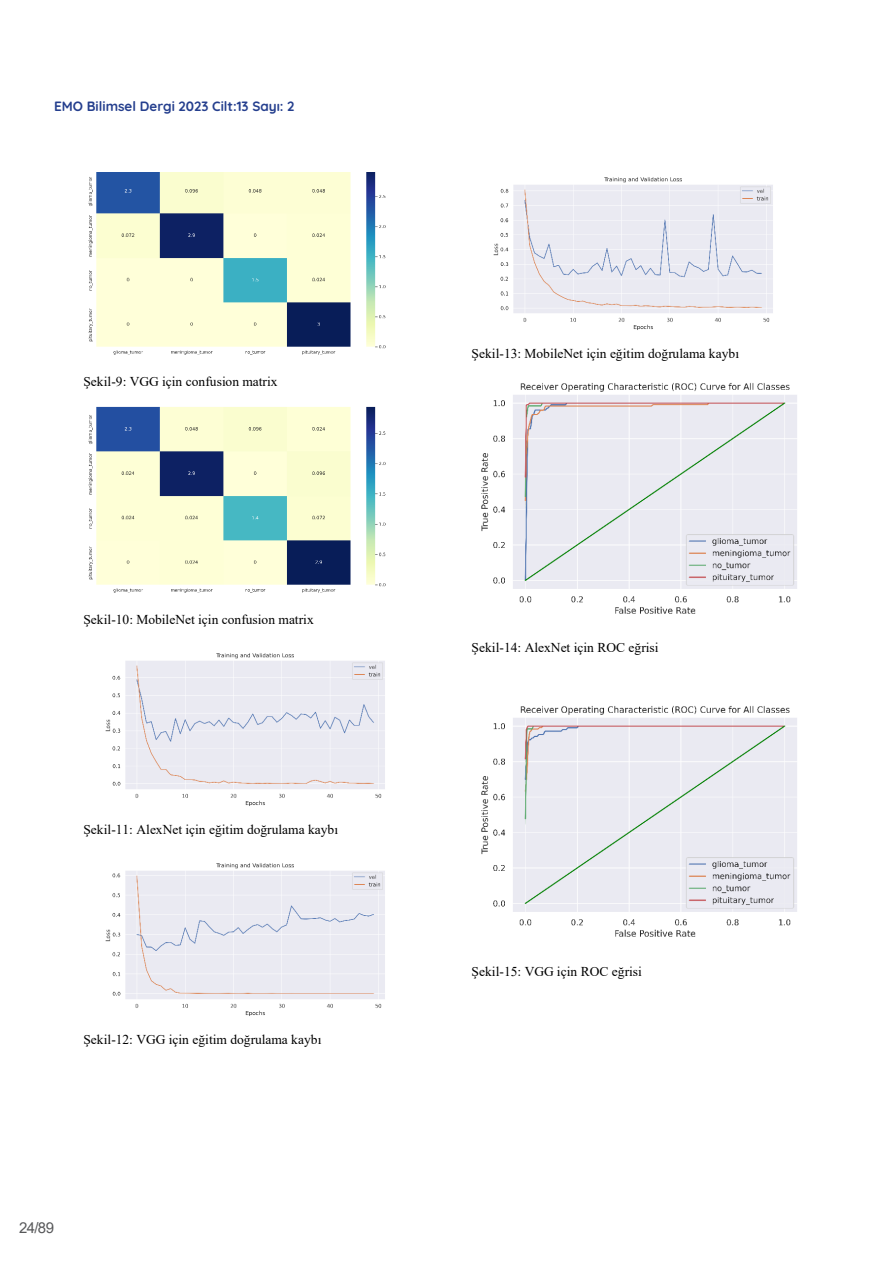
<style>
.page{position:relative;width:893px;height:1263px;background:#fff}
.page>*{position:absolute;margin:0;border:0;box-sizing:border-box;transform-origin:0 0}
.t1{font:15px "Arial";color:#57585a}
.t2{font:13.5px "Times New Roman";color:#000}
.t3{font:700 13.5px "Quicksand";color:#253f8e}
</style>
<div class="page">
<img style="left:88px;top:172px;width:298px;height:183px">
<img style="left:88px;top:406px;width:298px;height:187px">
<img style="left:105px;top:653px;width:280px;height:153px">
<img style="left:105px;top:863px;width:280px;height:153px">
<img style="left:493px;top:177px;width:280px;height:153px">
<img style="left:481px;top:382px;width:316px;height:232px">
<img style="left:481px;top:705px;width:316px;height:232px">
<p class="t3" style="left:54px;top:96px;width:242px">EMO Bilimsel Dergi 2023 Cilt:13 Sayı: 2</p>
<p class="t2" style="left:83px;top:372px;width:196px">Şekil-9: VGG için confusion matrix</p>
<p class="t2" style="left:83px;top:610px;width:232px">Şekil-10: MobileNet için confusion matrix</p>
<p class="t2" style="left:83px;top:820px;width:256px">Şekil-11: AlexNet için eğitim doğrulama kaybı</p>
<p class="t2" style="left:83px;top:1030px;width:240px">Şekil-12: VGG için eğitim doğrulama kaybı</p>
<p class="t1" style="left:19px;top:1217px;width:36px">24/89</p>
<p class="t2" style="left:472px;top:344px;width:269px">Şekil-13: MobileNet için eğitim doğrulama kaybı</p>
<p class="t2" style="left:472px;top:638px;width:188px">Şekil-14: AlexNet için ROC eğrisi</p>
<p class="t2" style="left:472px;top:961px;width:172px">Şekil-15: VGG için ROC eğrisi</p>
</div>
